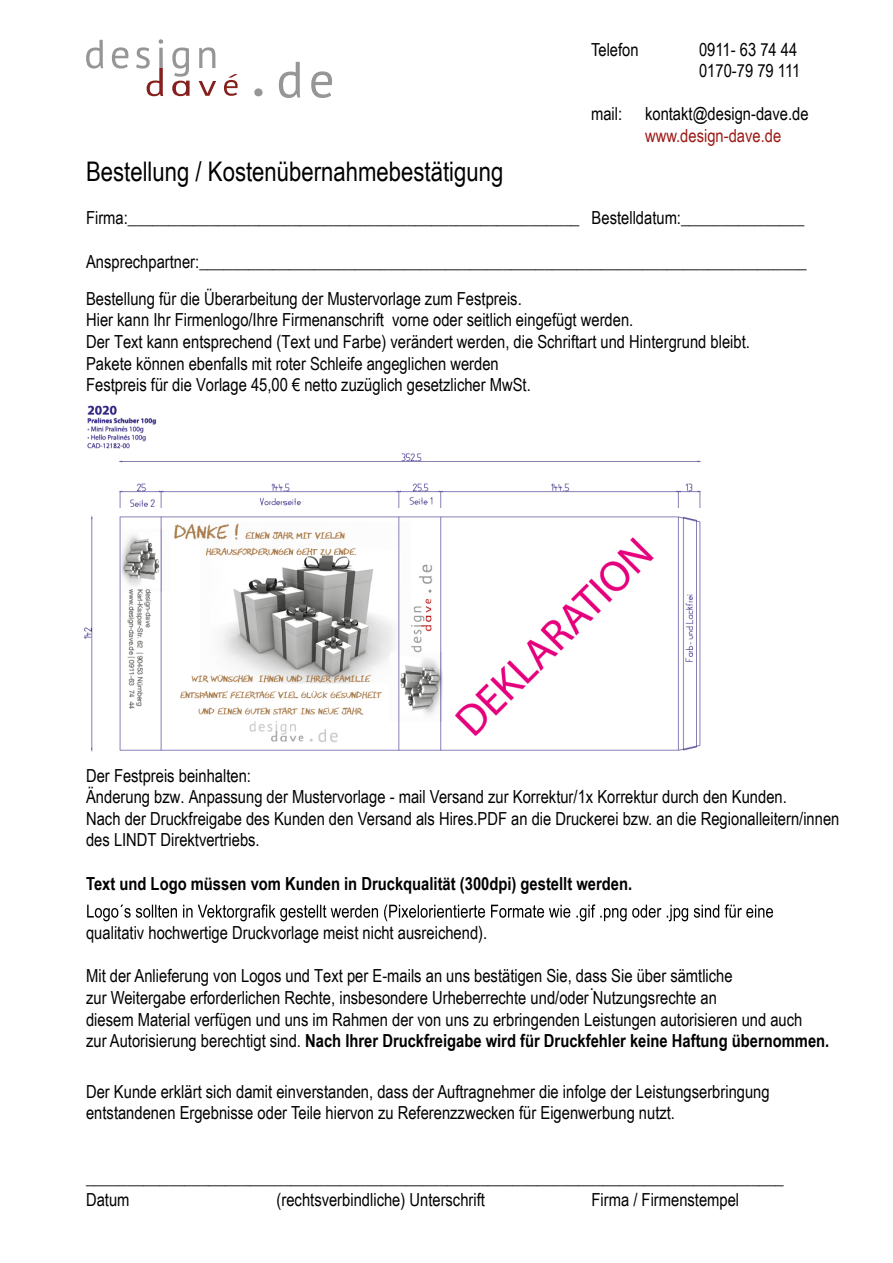
<style>
.page{position:relative;width:893px;height:1263px;background:#fff}
.page>*{position:absolute;margin:0;border:0;box-sizing:border-box;transform-origin:0 0}
.t1{font:27px "Arial Narrow";color:#000}
.t2{font:18px/21.6px "Arial Narrow";color:#000}
.t3{font:700 18px "Arial Narrow";color:#000}
.t4{font:18px "Arial Narrow";color:#9d1915}
.s1{font-weight:700}
</style>
<div class="page">
<img style="left:83px;top:405px;width:618px;height:347px">
<svg style="left:87px;top:904px;width:686px;height:17px"></svg>
<svg style="left:86px;top:40px;width:17px;height:29px"></svg>
<svg style="left:112px;top:47px;width:16px;height:22px"></svg>
<svg style="left:199px;top:47px;width:16px;height:21px"></svg>
<svg style="left:279px;top:62px;width:21px;height:36px"></svg>
<svg style="left:311px;top:71px;width:21px;height:27px"></svg>
<svg style="left:254px;top:88px;width:9px;height:8px"></svg>
<svg style="left:172px;top:48px;width:18px;height:48px"></svg>
<svg style="left:199px;top:81px;width:17px;height:15px"></svg>
<svg style="left:136px;top:39px;width:27px;height:57px"></svg>
<svg style="left:224px;top:74px;width:14px;height:22px"></svg>
<p class="t2" style="left:591px;top:38px;width:49px">Telefon</p>
<p class="t2" style="left:699px;top:38px;width:103px">0911- 63 74 44<br>0170-79 79 111</p>
<p class="t2" style="left:591px;top:103px;width:33px">mail:</p>
<p class="t2" style="left:645px;top:103px;width:165px">kontakt@design-dave.de</p>
<p class="t4" style="left:645px;top:122px;width:138px">www.design-dave.de</p>
<h1 class="t1" style="left:86px;top:152px;width:419px">Bestellung / Kostenübernahmebestätigung</h1>
<p class="t2" style="left:86px;top:207px;width:720px">Firma:_______________________________________________________ Bestelldatum:_______________</p>
<p class="t2" style="left:86px;top:242px;width:722px;line-height:37.2px">Ansprechpartner:__________________________________________________________________________<br>Bestellung für die Überarbeitung der Mustervorlage zum Festpreis.</p>
<p class="t2" style="left:86px;top:309px;width:665px">Hier kann Ihr Firmenlogo/Ihre Firmenanschrift vorne oder seitlich eingefügt werden.<br>Der Text kann entsprechend (Text und Farbe) verändert werden, die Schriftart und Hintergrund bleibt.<br>Pakete können ebenfalls mit roter Schleife angeglichen werden<br>Festpreis für die Vorlage 45,00 € netto zuzüglich gesetzlicher MwSt.</p>
<p class="t2" style="left:86px;top:764px;width:755px">Der Festpreis beinhalten:<br>Änderung bzw. Anpassung der Mustervorlage - mail Versand zur Korrektur/1x Korrektur durch den Kunden.<br>Nach der Druckfreigabe des Kunden den Versand als Hires.PDF an die Druckerei bzw. an die Regionalleitern/innen des LINDT Direktvertriebs.</p>
<p class="t3" style="left:86px;top:870px;width:548px">Text und Logo müssen vom Kunden in Druckqualität (300dpi) gestellt werden.</p>
<p class="t2" style="left:86px;top:921px;width:403px">qualitativ hochwertige Druckvorlage meist nicht ausreichend).</p>
<p class="t2" style="left:86px;top:964px;width:745px">Mit der Anlieferung von Logos und Text per E-mails an uns bestätigen Sie, dass Sie über sämtliche<br>zur Weitergabe erforderlichen Rechte, insbesondere Urheberrechte und/oder Nutzungsrechte an<br>diesem Material verfügen und uns im Rahmen der von uns zu erbringenden Leistungen autorisieren und auch<br>zur Autorisierung berechtigt sind. <span class="s1">Nach Ihrer Druckfreigabe wird für Druckfehler keine Haftung übernommen.</span></p>
<p class="t2" style="left:590px;top:972px;width:6px">.</p>
<p class="t2" style="left:86px;top:1080px;width:685px">Der Kunde erklärt sich damit einverstanden, dass der Auftragnehmer die infolge der Leistungserbringung entstandenen Ergebnisse oder Teile hiervon zu Referenzzwecken für Eigenwerbung nutzt.</p>
<p class="t2" style="left:86px;top:1166px;width:699px">_____________________________________________________________________________________<br>Datum</p>
<p class="t2" style="left:277px;top:1188px;width:210px">(rechtsverbindliche) Unterschrift</p>
<p class="t2" style="left:592px;top:1188px;width:149px">Firma / Firmenstempel</p>
</div>
